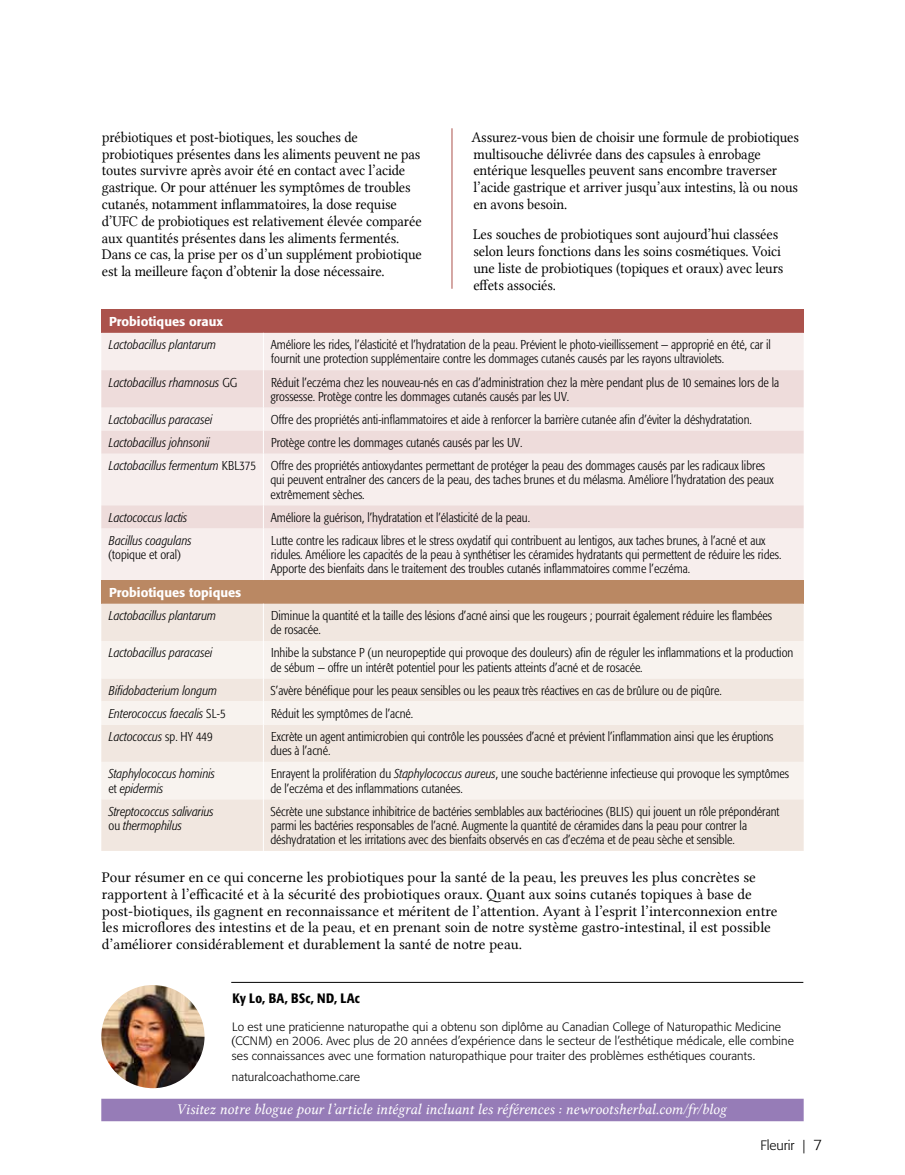
<style>
.page{position:relative;width:905px;height:1175px;background:#fff}
.page>*{position:absolute;margin:0;border:0;box-sizing:border-box;transform-origin:0 0}
.t1{font:15px/16.8px "Lin Libertine";letter-spacing:-.01em;color:#000;scale:.95 1}
.t2{font:15px/16.8px "Lin Libertine";letter-spacing:-.01em;color:#000}
.t3{font:15px "Lin Libertine I";letter-spacing:-.005em;color:#fff}
.t4{font:500 condensed 13.5px "Formata";letter-spacing:.01em;color:#000}
.t5{font:300 13.5px "Formata";color:#000}
.t6{font:300 condensed 12.75px/14.2px "Formata";color:#000}
.t7{font:italic 300 condensed 12.75px/14.2px "Formata";color:#000}
.t8{font:500 12.75px "Formata";color:#fff}
.t9{font:300 12px/14.4px "Formata";letter-spacing:.01em;color:#000}
.s1{font-style:normal}
.s2{font-style:italic}
.s3{font-size:15px}
</style>
<div class="page">
<div style="left:101px;top:309px;width:702px;height:24px;background:#ab524c"></div>
<div style="left:101px;top:333px;width:702px;height:247px;background:#f7eeed"></div>
<svg style="left:101px;top:370px;width:702px;height:158px;fill:#eedcdb"></svg>
<div style="left:101px;top:580px;width:702px;height:23px;background:#ba8863"></div>
<div style="left:101px;top:603px;width:702px;height:248px;background:#f1e7e0"></div>
<svg style="left:101px;top:641px;width:702px;height:158px;fill:#f8f3ef"></svg>
<hr style="left:263px;top:333px;width:1px;height:37px;background:#fff">
<hr style="left:263px;top:370px;width:1px;height:37px;background:#fff">
<svg style="left:263px;top:407px;width:1px;height:46px"></svg>
<hr style="left:263px;top:453px;width:1px;height:52px;background:#fff">
<svg style="left:263px;top:505px;width:1px;height:23px"></svg>
<hr style="left:263px;top:528px;width:1px;height:52px;background:#fff">
<hr style="left:263px;top:603px;width:1px;height:38px;background:#fff">
<hr style="left:263px;top:641px;width:1px;height:37px;background:#fff">
<svg style="left:263px;top:678px;width:1px;height:46px"></svg>
<hr style="left:263px;top:724px;width:1px;height:38px;background:#fff">
<hr style="left:263px;top:762px;width:1px;height:37px;background:#fff">
<hr style="left:263px;top:799px;width:1px;height:52px;background:#fff">
<div style="left:101px;top:1098px;width:702px;height:23px;background:#967cb7"></div>
<img style="left:101px;top:985px;width:103px;height:103px;border-radius:52px">
<hr style="left:231px;top:982px;width:572px;height:1px;background:#000">
<hr style="left:451px;top:128px;width:1px;height:161px;background:#ab524c">
<p class="t1" style="left:102px;top:128px;width:338px">prébiotiques et post-biotiques, les souches de probiotiques présentes dans les aliments peuvent ne pas toutes survivre après avoir été en contact avec l’acide gastrique. Or pour atténuer les symptômes de troubles cutanés, notamment inflammatoires, la dose requise d’UFC de probiotiques est relativement élevée comparée aux quantités présentes dans les aliments fermentés.<br>Dans ce cas, la prise per os d’un supplément probiotique est la meilleure façon d’obtenir la dose nécessaire.</p>
<p class="t1" style="left:471px;top:128px;width:346px">Assurez-vous bien de choisir une formule de probiotiques multisouche délivrée dans des capsules à enrobage entérique lesquelles peuvent sans encombre traverser l’acide gastrique et arriver jusqu’aux intestins, là ou nous en avons besoin.</p>
<p class="t1" style="left:473px;top:226px;width:328px">Les souches de probiotiques sont aujourd’hui classées selon leurs fonctions dans les soins cosmétiques. Voici une liste de probiotiques (topiques et oraux) avec leurs effets associés.</p>
<p class="t8" style="left:109px;top:314px;width:115px">Probiotiques oraux</p>
<p class="t7" style="left:109px;top:338px;width:109px">Lactobacillus plantarum</p>
<p class="t6" style="left:271px;top:338px;width:501px">Améliore les rides, l’élasticité et l’hydratation de la peau. Prévient le photo-vieillissement — approprié en été, car il fournit une protection supplémentaire contre les dommages cutanés causés par les rayons ultraviolets.</p>
<p class="t7" style="left:109px;top:375px;width:130px">Lactobacillus rhamnosus <span class="s1">GG</span></p>
<p class="t6" style="left:270px;top:375px;width:510px">Réduit l’eczéma chez les nouveau-nés en cas d’administration chez la mère pendant plus de 10 semaines lors de la grossesse. Protège contre les dommages cutanés causés par les UV.</p>
<p class="t7" style="left:109px;top:412px;width:105px">Lactobacillus paracasei</p>
<p class="t6" style="left:271px;top:412px;width:482px">Offre des propriétés anti-inflammatoires et aide à renforcer la barrière cutanée afin d’éviter la déshydratation.</p>
<p class="t7" style="left:109px;top:435px;width:102px">Lactobacillus johnsonii</p>
<p class="t6" style="left:109px;top:431px;width:657px;line-height:23.1px;text-indent:162px">Protège contre les dommages cutanés causés par les UV.<br><span class="s2">Lactobacillus fermentum</span> KBL375 Offre des propriétés antioxydantes permettant de protéger la peau des dommages causés par les radicaux libres</p>
<p class="t6" style="left:270px;top:473px;width:504px">qui peuvent entraîner des cancers de la peau, des taches brunes et du mélasma. Améliore l’hydratation des peaux extrêmement sèches.</p>
<p class="t7" style="left:109px;top:510px;width:80px">Lactococcus lactis</p>
<p class="t6" style="left:271px;top:510px;width:261px">Améliore la guérison, l’hydratation et l’élasticité de la peau.</p>
<p class="t7" style="left:109px;top:533px;width:84px">Bacillus coagulans</p>
<p class="t6" style="left:108px;top:547px;width:74px">(topique et oral)</p>
<p class="t6" style="left:271px;top:533px;width:512px">Lutte contre les radicaux libres et le stress oxydatif qui contribuent au lentigos, aux taches brunes, à l’acné et aux ridules. Améliore les capacités de la peau à synthétiser les céramides hydratants qui permettent de réduire les rides.<br>Apporte des bienfaits dans le traitement des troubles cutanés inflammatoires comme l’eczéma.</p>
<p class="t8" style="left:109px;top:584px;width:134px">Probiotiques topiques</p>
<p class="t7" style="left:109px;top:608px;width:109px">Lactobacillus plantarum</p>
<p class="t6" style="left:270px;top:608px;width:503px">Diminue la quantité et la taille des lésions d’acné ainsi que les rougeurs ; pourrait également réduire les flambées de rosacée.</p>
<p class="t7" style="left:109px;top:646px;width:105px">Lactobacillus paracasei</p>
<p class="t6" style="left:270px;top:646px;width:524px">Inhibe la substance P (un neuropeptide qui provoque des douleurs) afin de réguler les inflammations et la production de sébum — offre un intérêt potentiel pour les patients atteints d’acné et de rosacée.</p>
<p class="t7" style="left:109px;top:683px;width:110px">Bifidobacterium longum</p>
<p class="t6" style="left:270px;top:683px;width:452px">S’avère bénéfique pour les peaux sensibles ou les peaux très réactives en cas de brûlure ou de piqûre.</p>
<p class="t7" style="left:109px;top:706px;width:118px">Enterococcus faecalis <span class="s1">SL-5</span></p>
<p class="t6" style="left:271px;top:706px;width:144px">Réduit les symptômes de l’acné.</p>
<p class="t7" style="left:109px;top:729px;width:105px">Lactococcus <span class="s1">sp. HY 449</span></p>
<p class="t6" style="left:270px;top:729px;width:504px">Excrète un agent antimicrobien qui contrôle les poussées d’acné et prévient l’inflammation ainsi que les éruptions dues à l’acné.</p>
<p class="t7" style="left:108px;top:767px;width:108px">Staphylococcus hominis <span class="s1">et</span> epidermis</p>
<p class="t6" style="left:270px;top:766px;width:520px">Enrayent la prolifération du <span class="s2">Staphylococcus aureus</span>, une souche bactérienne infectieuse qui provoque les symptômes de l’eczéma et des inflammations cutanées.</p>
<p class="t7" style="left:108px;top:804px;width:107px">Streptococcus salivarius <span class="s1">ou</span> thermophilus</p>
<p class="t6" style="left:270px;top:804px;width:510px">Sécrète une substance inhibitrice de bactéries semblables aux bactériocines (BLIS) qui jouent un rôle prépondérant parmi les bactéries responsables de l’acné. Augmente la quantité de céramides dans la peau pour contrer la déshydratation et les irritations avec des bienfaits observés en cas d’eczéma et de peau sèche et sensible.</p>
<p class="t2" style="left:102px;top:868px;width:677px">Pour résumer en ce qui concerne les probiotiques pour la santé de la peau, les preuves les plus concrètes se rapportent à l’efficacité et à la sécurité des probiotiques oraux. Quant aux soins cutanés topiques à base de post-biotiques, ils gagnent en reconnaissance et méritent de l’attention. Ayant à l’esprit l’interconnexion entre les microflores des intestins et de la peau, et en prenant soin de notre système gastro-intestinal, il est possible d’améliorer considérablement et durablement la santé de notre peau.</p>
<p class="t4" style="left:232px;top:990px;width:129px">Ky Lo, BA, BSc, ND, LAc</p>
<p class="t9" style="left:231px;top:1019px;width:564px">Lo est une praticienne naturopathe qui a obtenu son diplôme au Canadian College of Naturopathic Medicine (CCNM) en 2006. Avec plus de 20 années d’expérience dans le secteur de l’esthétique médicale, elle combine ses connaissances avec une formation naturopathique pour traiter des problèmes esthétiques courants.</p>
<p class="t9" style="left:232px;top:1069px;width:130px">naturalcoachathome.care</p>
<p class="t3" style="left:176px;top:1100px;width:551px">Visitez notre blogue pour l’article intégral incluant les références : newrootsherbal.com/fr/blog</p>
<p class="t5" style="left:760px;top:1137px;width:63px">Fleurir | <span class="s3">7</span></p>
</div>
